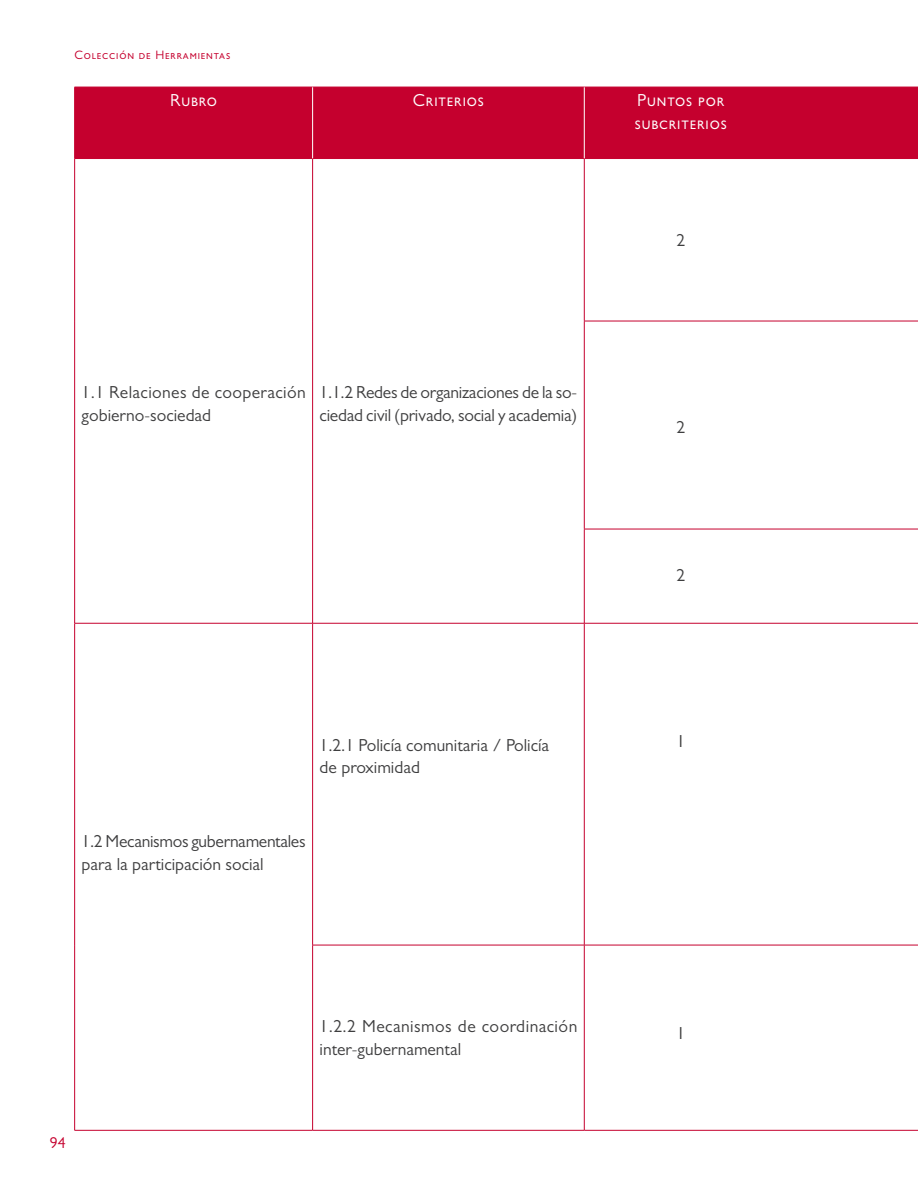
<style>
.page{position:relative;width:918px;height:1191px;background:#fff}
.page>*{position:absolute;margin:0;border:0;box-sizing:border-box;transform-origin:0 0}
.t1{font:17.5px/22.8px "Gill Sans MT Pro";color:#3e3e3f}
.t2{font:17.5px/22.8px "Gill Sans MT Pro";letter-spacing:.025em;color:#3e3e3f}
.t3{font:17.5px/22.8px "Gill Sans MT Pro";letter-spacing:.05em;color:#fff}
.t4{font:15.75px "Gill Sans MT Pro";color:#c5002e}
.t5{font:12.25px "Gill Sans MT Pro";letter-spacing:.07em;color:#c5002e}
</style>
<div class="page">
<div style="left:75px;top:88px;width:843px;height:70px;background:#c5002e"></div>
<hr style="left:74px;top:87px;width:239px;height:1px;background:#c5002e">
<hr style="left:74px;top:87px;width:1px;height:71px;background:#c5002e">
<hr style="left:313px;top:87px;width:271px;height:1px;background:#c5002e">
<hr style="left:584px;top:87px;width:334px;height:1px;background:#c5002e">
<hr style="left:74px;top:158px;width:239px;height:1px;background:#c5002e">
<hr style="left:74px;top:159px;width:1px;height:162px;background:#c5002e">
<hr style="left:313px;top:158px;width:271px;height:1px;background:#c5002e">
<hr style="left:312px;top:159px;width:1px;height:162px;background:#c5002e">
<hr style="left:584px;top:158px;width:334px;height:1px;background:#c5002e">
<hr style="left:584px;top:159px;width:1px;height:162px;background:#c5002e">
<hr style="left:74px;top:321px;width:1px;height:208px;background:#c5002e">
<hr style="left:312px;top:321px;width:1px;height:208px;background:#c5002e">
<hr style="left:74px;top:529px;width:1px;height:94px;background:#c5002e">
<hr style="left:312px;top:529px;width:1px;height:94px;background:#c5002e">
<hr style="left:74px;top:623px;width:239px;height:1px;background:#c5002e">
<hr style="left:74px;top:623px;width:1px;height:322px;background:#c5002e">
<hr style="left:313px;top:623px;width:271px;height:1px;background:#c5002e">
<hr style="left:312px;top:623px;width:1px;height:321px;background:#c5002e">
<hr style="left:74px;top:945px;width:1px;height:185px;background:#c5002e">
<hr style="left:312px;top:944px;width:272px;height:1px;background:#c5002e">
<hr style="left:312px;top:945px;width:1px;height:185px;background:#c5002e">
<hr style="left:74px;top:1130px;width:239px;height:1px;background:#c5002e">
<hr style="left:313px;top:1130px;width:271px;height:1px;background:#c5002e">
<hr style="left:584px;top:87px;width:1px;height:71px;background:#fff">
<hr style="left:312px;top:87px;width:1px;height:71px;background:#fff">
<hr style="left:584px;top:321px;width:1px;height:208px;background:#c5002e">
<hr style="left:584px;top:529px;width:1px;height:94px;background:#c5002e">
<hr style="left:584px;top:623px;width:1px;height:321px;background:#c5002e">
<hr style="left:584px;top:945px;width:1px;height:185px;background:#c5002e">
<hr style="left:584px;top:321px;width:334px;height:1px;background:#c5002e">
<hr style="left:584px;top:529px;width:334px;height:1px;background:#c5002e">
<hr style="left:584px;top:623px;width:334px;height:1px;background:#c5002e">
<hr style="left:584px;top:944px;width:334px;height:1px;background:#c5002e">
<hr style="left:584px;top:1130px;width:334px;height:1px;background:#c5002e">
<p class="t5" style="left:74px;top:48px;width:157px">Colección de Herramientas</p>
<p class="t3" style="left:170px;top:89px;width:49px">Rubro</p>
<p class="t3" style="left:413px;top:89px;width:72px">Criterios</p>
<p class="t3" style="left:635px;top:89px;width:93px">Puntos por subcriterios</p>
<p class="t1" style="left:82px;top:380px;width:226px">1.1 Relaciones de cooperación gobierno-sociedad</p>
<p class="t1" style="left:320px;top:380px;width:259px">1.1.2 Redes de organizaciones de la so&shy;ciedad civil (privado, social y academia)</p>
<p class="t1" style="left:676px;top:228px;width:10px">2</p>
<p class="t1" style="left:676px;top:415px;width:10px">2</p>
<p class="t1" style="left:676px;top:564px;width:10px">2</p>
<p class="t1" style="left:320px;top:733px;width:231px">1.2.1 Policía comunitaria / Policía de proximidad</p>
<p class="t1" style="left:676px;top:730px;width:10px">1</p>
<p class="t1" style="left:82px;top:829px;width:225px">1.2 Mecanismos gubernamentales para la participación social</p>
<p class="t4" style="left:50px;top:1133px;width:17px">94</p>
<p class="t2" style="left:320px;top:1014px;width:259px">1.2.2 Mecanismos de coordinación inter-gubernamental</p>
<p class="t1" style="left:676px;top:1021px;width:10px">1</p>
</div>
